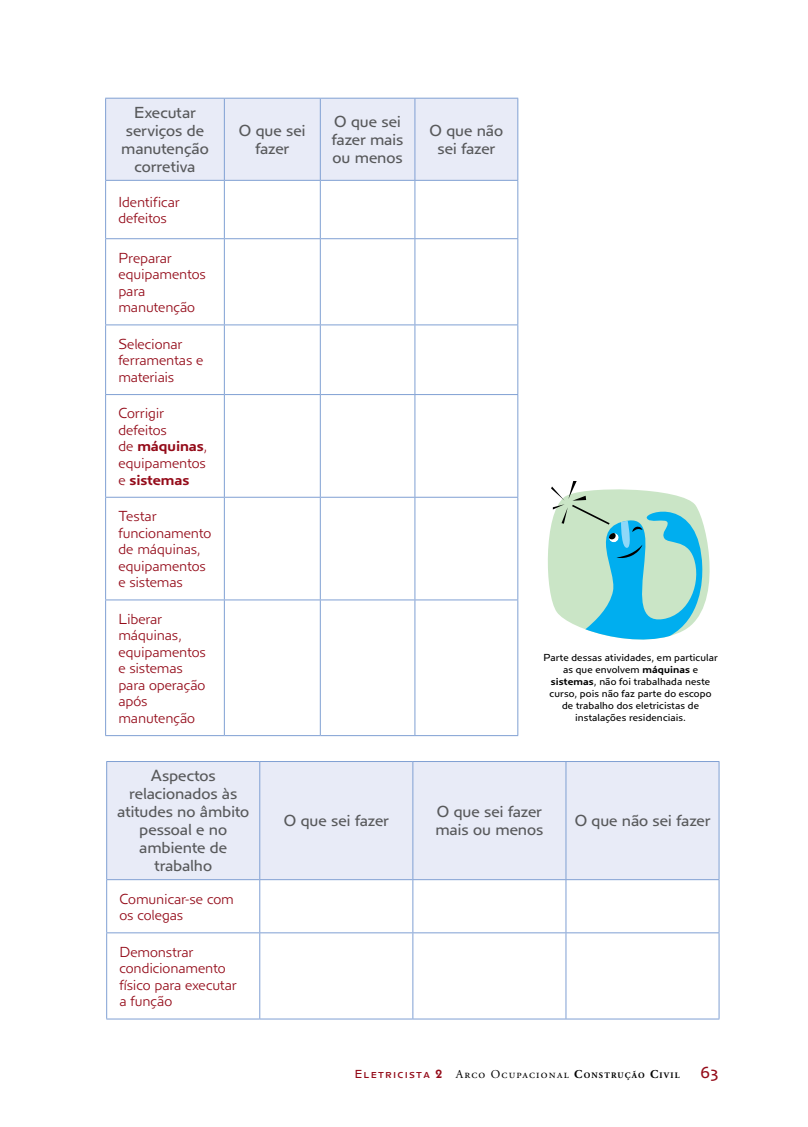
<style>
.page{position:relative;width:808px;height:1127px;background:#fff}
.page>*{position:absolute;margin:0;border:0;box-sizing:border-box;transform-origin:0 0}
.t1{font:16.5px/18px "Anisette Petite";letter-spacing:-.005em;color:#58595b;text-align:center}
.t2{font:300 15px/16.5px "Anisette Petite";letter-spacing:-.01em;color:#940b19}
.t3{font:15px "Anisette Petite Demi";color:#940b19}
.t4{font:12px "Adobe Garamond Pro";letter-spacing:.1em;color:#000}
.t5{font:10.5px/11.9px "Anisette Petite";letter-spacing:.01em;color:#000;text-align:center}
.s1{font-family:"Anisette Petite";font-weight:300}
.s2{font-family:"Anisette Petite Demi"}
.s3{font-family:"Anisette Petite Caps";color:#940b19}
.s4{font-family:"ITC Kabel Std";font-weight:600;color:#940b19}
.s5{font-weight:700}
.s6{font-weight:700;font-size:8.4px}
.s7{font-family:"Anisette Petite";font-size:16.5px;color:#940b19}
</style>
<div class="page">
<div style="left:106px;top:99px;width:411px;height:81px;background:#e8ebf7"></div>
<hr style="left:224px;top:99px;width:1px;height:81px;background:#80a0d3">
<hr style="left:320px;top:99px;width:1px;height:81px;background:#80a0d3">
<hr style="left:414px;top:99px;width:1px;height:81px;background:#80a0d3">
<hr style="left:224px;top:181px;width:1px;height:57px;background:#80a0d3">
<hr style="left:320px;top:181px;width:1px;height:57px;background:#80a0d3">
<hr style="left:414px;top:181px;width:1px;height:57px;background:#80a0d3">
<hr style="left:105px;top:238px;width:119px;height:1px;background:#80a0d3">
<hr style="left:224px;top:238px;width:96px;height:1px;background:#80a0d3">
<hr style="left:224px;top:239px;width:1px;height:85px;background:#80a0d3">
<hr style="left:320px;top:238px;width:95px;height:1px;background:#80a0d3">
<hr style="left:320px;top:239px;width:1px;height:85px;background:#80a0d3">
<hr style="left:415px;top:238px;width:103px;height:1px;background:#80a0d3">
<hr style="left:414px;top:239px;width:1px;height:85px;background:#80a0d3">
<hr style="left:105px;top:324px;width:119px;height:1px;background:#80a0d3">
<hr style="left:224px;top:324px;width:96px;height:1px;background:#80a0d3">
<hr style="left:224px;top:325px;width:1px;height:69px;background:#80a0d3">
<hr style="left:320px;top:324px;width:95px;height:1px;background:#80a0d3">
<hr style="left:320px;top:325px;width:1px;height:69px;background:#80a0d3">
<hr style="left:415px;top:324px;width:103px;height:1px;background:#80a0d3">
<hr style="left:414px;top:325px;width:1px;height:69px;background:#80a0d3">
<hr style="left:105px;top:394px;width:119px;height:1px;background:#80a0d3">
<hr style="left:224px;top:394px;width:96px;height:1px;background:#80a0d3">
<hr style="left:224px;top:395px;width:1px;height:102px;background:#80a0d3">
<hr style="left:320px;top:394px;width:95px;height:1px;background:#80a0d3">
<hr style="left:320px;top:395px;width:1px;height:102px;background:#80a0d3">
<hr style="left:415px;top:394px;width:103px;height:1px;background:#80a0d3">
<hr style="left:414px;top:395px;width:1px;height:102px;background:#80a0d3">
<hr style="left:105px;top:497px;width:119px;height:1px;background:#80a0d3">
<hr style="left:224px;top:497px;width:96px;height:1px;background:#80a0d3">
<hr style="left:224px;top:498px;width:1px;height:101px;background:#80a0d3">
<hr style="left:320px;top:497px;width:95px;height:1px;background:#80a0d3">
<hr style="left:320px;top:498px;width:1px;height:101px;background:#80a0d3">
<hr style="left:415px;top:497px;width:103px;height:1px;background:#80a0d3">
<hr style="left:414px;top:498px;width:1px;height:101px;background:#80a0d3">
<hr style="left:105px;top:599px;width:119px;height:1px;background:#80a0d3">
<hr style="left:224px;top:599px;width:96px;height:1px;background:#80a0d3">
<hr style="left:224px;top:600px;width:1px;height:135px;background:#80a0d3">
<hr style="left:320px;top:599px;width:95px;height:1px;background:#80a0d3">
<hr style="left:320px;top:600px;width:1px;height:135px;background:#80a0d3">
<hr style="left:415px;top:599px;width:103px;height:1px;background:#80a0d3">
<hr style="left:414px;top:600px;width:1px;height:135px;background:#80a0d3">
<hr style="left:105px;top:181px;width:1px;height:57px;background:#80a0d3">
<hr style="left:517px;top:181px;width:1px;height:57px;background:#80a0d3">
<hr style="left:105px;top:239px;width:1px;height:85px;background:#80a0d3">
<hr style="left:517px;top:239px;width:1px;height:85px;background:#80a0d3">
<hr style="left:105px;top:325px;width:1px;height:69px;background:#80a0d3">
<hr style="left:517px;top:325px;width:1px;height:69px;background:#80a0d3">
<hr style="left:105px;top:395px;width:1px;height:102px;background:#80a0d3">
<hr style="left:517px;top:395px;width:1px;height:102px;background:#80a0d3">
<hr style="left:105px;top:498px;width:1px;height:101px;background:#80a0d3">
<hr style="left:517px;top:498px;width:1px;height:101px;background:#80a0d3">
<hr style="left:105px;top:600px;width:1px;height:135px;background:#80a0d3">
<hr style="left:517px;top:600px;width:1px;height:135px;background:#80a0d3">
<hr style="left:105px;top:735px;width:119px;height:1px;background:#80a0d3">
<hr style="left:224px;top:735px;width:96px;height:1px;background:#80a0d3">
<hr style="left:320px;top:735px;width:95px;height:1px;background:#80a0d3">
<hr style="left:415px;top:735px;width:103px;height:1px;background:#80a0d3">
<hr style="left:105px;top:98px;width:119px;height:1px;background:#80a0d3">
<hr style="left:105px;top:99px;width:1px;height:81px;background:#80a0d3">
<hr style="left:224px;top:98px;width:96px;height:1px;background:#80a0d3">
<hr style="left:320px;top:98px;width:95px;height:1px;background:#80a0d3">
<hr style="left:415px;top:98px;width:103px;height:1px;background:#80a0d3">
<hr style="left:517px;top:99px;width:1px;height:81px;background:#80a0d3">
<hr style="left:105px;top:180px;width:119px;height:1px;background:#80a0d3">
<hr style="left:224px;top:180px;width:96px;height:1px;background:#80a0d3">
<hr style="left:320px;top:180px;width:95px;height:1px;background:#80a0d3">
<hr style="left:415px;top:180px;width:103px;height:1px;background:#80a0d3">
<svg style="left:548px;top:482px;width:162px;height:158px"></svg>
<div style="left:107px;top:762px;width:612px;height:117px;background:#e8ebf7"></div>
<hr style="left:259px;top:762px;width:1px;height:117px;background:#80a0d3">
<hr style="left:412px;top:762px;width:1px;height:117px;background:#80a0d3">
<hr style="left:566px;top:762px;width:1px;height:117px;background:#80a0d3">
<hr style="left:259px;top:880px;width:1px;height:52px;background:#80a0d3">
<hr style="left:412px;top:880px;width:1px;height:52px;background:#80a0d3">
<hr style="left:566px;top:880px;width:1px;height:52px;background:#80a0d3">
<hr style="left:106px;top:932px;width:154px;height:1px;background:#80a0d3">
<hr style="left:260px;top:932px;width:153px;height:1px;background:#80a0d3">
<hr style="left:259px;top:933px;width:1px;height:85px;background:#80a0d3">
<hr style="left:413px;top:932px;width:153px;height:1px;background:#80a0d3">
<hr style="left:412px;top:933px;width:1px;height:85px;background:#80a0d3">
<hr style="left:566px;top:932px;width:153px;height:1px;background:#80a0d3">
<hr style="left:566px;top:933px;width:1px;height:85px;background:#80a0d3">
<hr style="left:106px;top:1018px;width:154px;height:1px;background:#80a0d3">
<hr style="left:260px;top:1018px;width:153px;height:1px;background:#80a0d3">
<hr style="left:413px;top:1018px;width:153px;height:1px;background:#80a0d3">
<hr style="left:566px;top:1018px;width:153px;height:1px;background:#80a0d3">
<hr style="left:106px;top:880px;width:1px;height:52px;background:#80a0d3">
<hr style="left:719px;top:880px;width:1px;height:52px;background:#80a0d3">
<hr style="left:106px;top:933px;width:1px;height:85px;background:#80a0d3">
<hr style="left:719px;top:933px;width:1px;height:85px;background:#80a0d3">
<hr style="left:106px;top:761px;width:154px;height:1px;background:#80a0d3">
<hr style="left:106px;top:762px;width:1px;height:117px;background:#80a0d3">
<hr style="left:260px;top:761px;width:153px;height:1px;background:#80a0d3">
<hr style="left:413px;top:761px;width:153px;height:1px;background:#80a0d3">
<hr style="left:566px;top:761px;width:153px;height:1px;background:#80a0d3">
<hr style="left:719px;top:762px;width:1px;height:117px;background:#80a0d3">
<hr style="left:106px;top:879px;width:154px;height:1px;background:#80a0d3">
<hr style="left:260px;top:879px;width:153px;height:1px;background:#80a0d3">
<hr style="left:413px;top:879px;width:153px;height:1px;background:#80a0d3">
<hr style="left:566px;top:879px;width:153px;height:1px;background:#80a0d3">
<p class="t1" style="left:121px;top:103px;width:89px">Executar serviços de manutenção corretiva</p>
<p class="t2" style="left:118px;top:193px;width:63px">Identificar defeitos</p>
<p class="t2" style="left:118px;top:249px;width:89px">Preparar equipamentos para manutenção</p>
<p class="t2" style="left:118px;top:335px;width:87px">Selecionar ferramentas e materiais</p>
<p class="t2" style="left:118px;top:405px;width:50px">Corrigir defeitos</p>
<p class="t3" style="left:118px;top:438px;width:91px"><span class="s1">de</span> máquinas<span class="s1">,</span></p>
<p class="t2" style="left:118px;top:455px;width:89px">equipamentos</p>
<p class="t3" style="left:118px;top:471px;width:73px"><span class="s1">e</span> sistemas</p>
<p class="t2" style="left:118px;top:508px;width:94px">Testar funcionamento de máquinas, equipamentos e sistemas</p>
<p class="t2" style="left:118px;top:610px;width:89px">Liberar máquinas, equipamentos e sistemas para operação após manutenção</p>
<p class="t1" style="left:239px;top:121px;width:68px">O que sei fazer</p>
<p class="t1" style="left:332px;top:112px;width:73px;text-align:left">O que sei fazer mais ou menos</p>
<p class="t1" style="left:429px;top:121px;width:75px">O que não sei fazer</p>
<p class="t5" style="left:543px;top:652px;width:176px">Parte dessas atividades, em particular as que envolvem <span class="s2">máquinas</span> e <span class="s2">sistemas</span>, não foi trabalhada neste curso, pois não faz parte do escopo de trabalho dos eletricistas de instalações residenciais.</p>
<p class="t1" style="left:117px;top:766px;width:134px">Aspectos relacionados às atitudes no âmbito pessoal e no ambiente de trabalho</p>
<p class="t2" style="left:119px;top:890px;width:116px">Comunicar-se com os colegas</p>
<p class="t2" style="left:119px;top:943px;width:119px">Demonstrar condicionamento físico para executar a função</p>
<p class="t1" style="left:284px;top:811px;width:106px">O que sei fazer</p>
<p class="t1" style="left:435px;top:802px;width:109px;text-align:left">O que sei fazer mais ou menos</p>
<p class="t1" style="left:575px;top:811px;width:137px">O que não sei fazer</p>
<p class="t4" style="left:355px;top:1067px;width:365px"><span class="s3">Eletricista</span> <span class="s4">2</span> Arco Ocupacional <span class="s5">C</span><span class="s6">ONSTRUÇÃO</span> <span class="s5">C</span><span class="s6">IVIL</span> <span class="s7">63</span></p>
</div>
